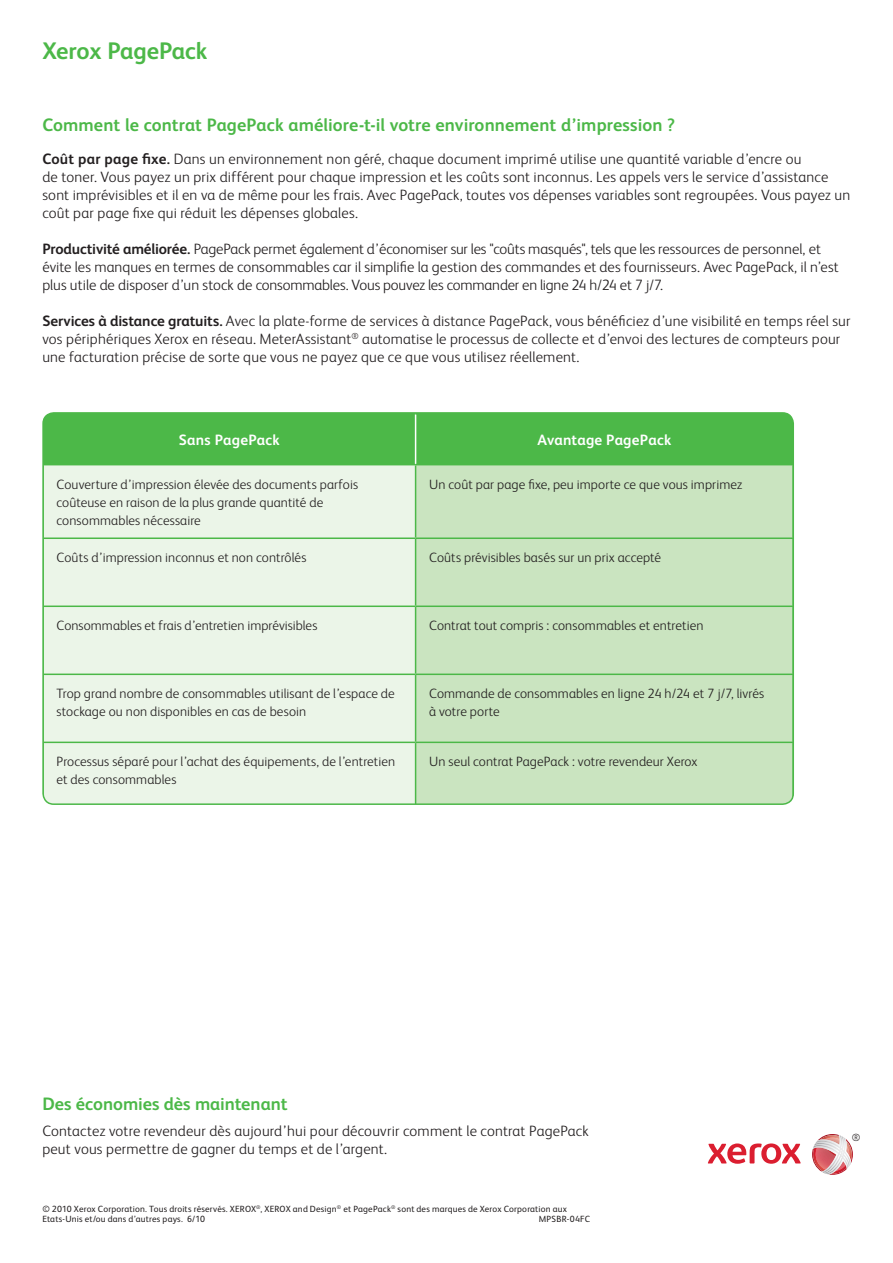
<style>
.page{position:relative;width:893px;height:1263px;background:#fff}
.page>*{position:absolute;margin:0;border:0;box-sizing:border-box;transform-origin:0 0}
.t1{font:700 24px "Xerox Sans";color:#4cb848}
.t2{font:700 18px "Xerox Sans";color:#4cb848}
.t3{font:300 15px/18px "Xerox Sans";letter-spacing:.01em;color:#231f20}
.t4{font:300 15px/18px "Xerox Sans";letter-spacing:-.015em;color:#231f20}
.t5{font:700 15px "Xerox Sans";color:#fff}
.t6{font:300 13.5px/18px "Xerox Sans";letter-spacing:.005em;color:#231f20}
.t7{font:300 10.35px "Xerox Sans";color:#231f20}
.t8{font:9px/10.5px "Xerox Sans";letter-spacing:.02em;color:#231f20}
.s1{font-weight:700}
</style>
<div class="page">
<div style="left:45px;top:414px;width:746px;height:50px;background:#4cb848"></div>
<div style="left:45px;top:465px;width:370px;height:337px;background:#ebf5e8"></div>
<div style="left:416px;top:465px;width:376px;height:338px;background:#cae4c0"></div>
<hr style="left:43px;top:414px;width:1px;height:50px;background:#4cb848">
<hr style="left:43px;top:413px;width:372px;height:1px;background:#4cb848">
<hr style="left:43px;top:464px;width:372px;height:1px;background:#4cb848">
<hr style="left:415px;top:414px;width:1px;height:50px;background:#fff">
<hr style="left:792px;top:414px;width:1px;height:50px;background:#4cb848">
<hr style="left:415px;top:413px;width:378px;height:1px;background:#4cb848">
<hr style="left:415px;top:464px;width:378px;height:1px;background:#4cb848">
<hr style="left:415px;top:465px;width:1px;height:73px;background:#4cb848">
<hr style="left:43px;top:538px;width:372px;height:1px;background:#4cb848">
<hr style="left:415px;top:539px;width:1px;height:67px;background:#4cb848">
<hr style="left:415px;top:538px;width:378px;height:1px;background:#4cb848">
<hr style="left:43px;top:606px;width:372px;height:1px;background:#4cb848">
<hr style="left:415px;top:607px;width:1px;height:67px;background:#4cb848">
<hr style="left:415px;top:606px;width:378px;height:1px;background:#4cb848">
<hr style="left:43px;top:674px;width:372px;height:1px;background:#4cb848">
<hr style="left:415px;top:675px;width:1px;height:67px;background:#4cb848">
<hr style="left:415px;top:674px;width:378px;height:1px;background:#4cb848">
<hr style="left:43px;top:743px;width:1px;height:61px;background:#4cb848">
<hr style="left:43px;top:742px;width:372px;height:1px;background:#4cb848">
<hr style="left:415px;top:743px;width:1px;height:61px;background:#4cb848">
<hr style="left:792px;top:743px;width:1px;height:61px;background:#4cb848">
<hr style="left:415px;top:742px;width:378px;height:1px;background:#4cb848">
<div style="left:42px;top:412px;width:752px;height:393px;border:2px solid #4cb848;border-radius:11px"></div>
<svg style="left:708px;top:1143px;width:92px;height:21px"></svg>
<svg style="left:812px;top:1134px;width:40px;height:41px"></svg>
<img style="left:822px;top:1135px;width:21px;height:38px">
<h1 class="t1" style="left:42px;top:42px;width:167px">Xerox PagePack</h1>
<p class="t2" style="left:42px;top:118px;width:634px">Comment le contrat PagePack améliore-t-il votre environnement d’impression ?</p>
<p class="t3" style="left:42px;top:151px;width:809px"><span class="s1">Coût par page fixe.</span> Dans un environnement non géré, chaque document imprimé utilise une quantité variable d’encre ou<br>de toner. Vous payez un prix différent pour chaque impression et les coûts sont inconnus. Les appels vers le service d’assistance sont imprévisibles et il en va de même pour les frais. Avec PagePack, toutes vos dépenses variables sont regroupées. Vous payez un coût par page fixe qui réduit les dépenses globales.</p>
<p class="t4" style="left:42px;top:241px;width:798px"><span class="s1">Productivité améliorée.</span> PagePack permet également d’économiser sur les "coûts masqués", tels que les ressources de personnel, et évite les manques en termes de consommables car il simplifie la gestion des commandes et des fournisseurs. Avec PagePack, il n’est plus utile de disposer d’un stock de consommables. Vous pouvez les commander en ligne 24 h/24 et 7 j/7.</p>
<p class="t3" style="left:42px;top:313px;width:809px"><span class="s1">Services à distance gratuits.</span> Avec la plate-forme de services à distance PagePack, vous bénéficiez d’une visibilité en temps réel sur vos périphériques Xerox en réseau. MeterAssistant<sup>®</sup> automatise le processus de collecte et d’envoi des lectures de compteurs pour une facturation précise de sorte que vous ne payez que ce que vous utilisez réellement.</p>
<p class="t5" style="left:179px;top:435px;width:102px">Sans PagePack</p>
<p class="t5" style="left:537px;top:435px;width:135px">Avantage PagePack</p>
<p class="t6" style="left:57px;top:476px;width:303px">Couverture d’impression élevée des documents parfois coûteuse en raison de la plus grande quantité de consommables nécessaire</p>
<p class="t6" style="left:429px;top:476px;width:315px">Un coût par page fixe, peu importe ce que vous imprimez</p>
<p class="t6" style="left:57px;top:550px;width:251px">Coûts d’impression inconnus et non contrôlés</p>
<p class="t6" style="left:429px;top:550px;width:233px">Coûts prévisibles basés sur un prix accepté</p>
<p class="t6" style="left:57px;top:618px;width:262px">Consommables et frais d’entretien imprévisibles</p>
<p class="t6" style="left:429px;top:618px;width:276px">Contrat tout compris : consommables et entretien</p>
<p class="t6" style="left:57px;top:686px;width:340px">Trop grand nombre de consommables utilisant de l’espace de stockage ou non disponibles en cas de besoin</p>
<p class="t6" style="left:429px;top:686px;width:337px">Commande de consommables en ligne 24 h/24 et 7 j/7, livrés à votre porte</p>
<p class="t6" style="left:57px;top:754px;width:340px">Processus séparé pour l’achat des équipements, de l’entretien et des consommables</p>
<p class="t6" style="left:429px;top:754px;width:270px">Un seul contrat PagePack : votre revendeur Xerox</p>
<p class="t2" style="left:42px;top:1098px;width:247px">Des économies dès maintenant</p>
<p class="t3" style="left:42px;top:1123px;width:548px">Contactez votre revendeur dès aujourd’hui pour découvrir comment le contrat PagePack peut vous permettre de gagner du temps et de l’argent.</p>
<p class="t8" style="left:42px;top:1204px;width:526px">© 2010 Xerox Corporation. Tous droits réservés. XEROX<sup>®</sup>, XEROX and Design<sup>®</sup> et PagePack<sup>®</sup> sont des marques de Xerox Corporation aux<br>Etats-Unis et/ou dans d’autres pays. 6/10</p>
<p class="t8" style="left:538px;top:1215px;width:53px">MPSBR-04FC</p>
<p class="t7" style="left:851px;top:1134px;width:10px">®</p>
</div>
